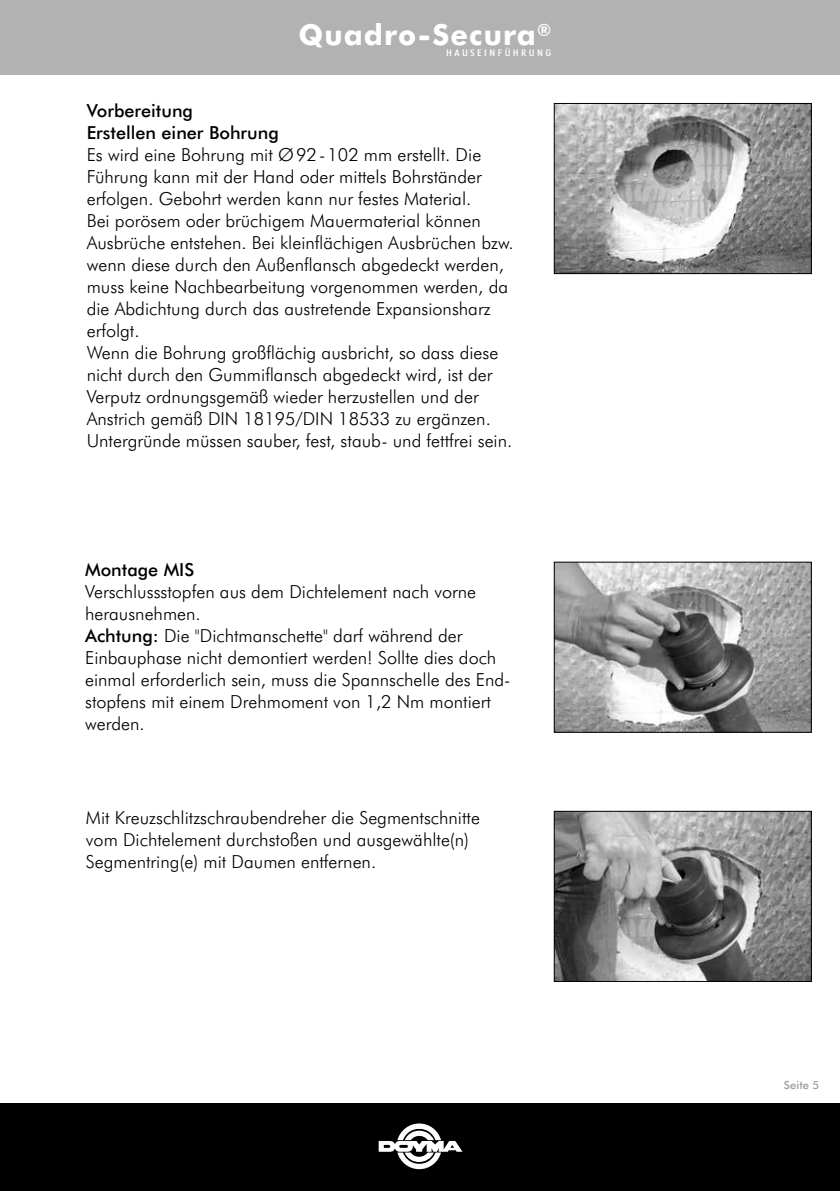
<style>
.page{position:relative;width:840px;height:1191px;background:#fff}
.page>*{position:absolute;margin:0;border:0;box-sizing:border-box;transform-origin:0 0}
.t1{font:800 29px "Futura BT";letter-spacing:.035em;color:#fff}
.t2{font:300 18px/22px "Futura BT";color:#000}
.t3{font:500 18px/21.6px "Futura BT";color:#000}
.t4{font:500 11.2px "Futura BT";color:#9d9d9d}
.t5{font:500 condensed 9.2px "Futura BT";letter-spacing:.2em;color:#fff;scale:1.3 1}
.s1{font-weight:500}
</style>
<div class="page">
<div style="left:0;top:0;width:839px;height:75px;background:#b2b2b2"></div>
<div style="left:0;top:1103px;width:839px;height:88px;background:#000"></div>
<svg style="left:378px;top:1123px;width:84px;height:46px"></svg>
<img style="left:555px;top:105px;width:254px;height:167px">
<div style="left:553px;top:103px;width:258px;height:171px;border:1px solid #000"></div>
<img style="left:555px;top:813px;width:254px;height:166px">
<div style="left:553px;top:811px;width:258px;height:170px;border:1px solid #000"></div>
<img style="left:555px;top:564px;width:254px;height:166px">
<h1 class="t1" style="left:298px;top:14px;width:254px">Quadro-Secura<sup>®</sup></h1>
<p class="t5" style="left:446px;top:47px;width:82px">HAUSEINFÜHRUNG</p>
<p class="t3" style="left:87px;top:99px;width:193px">Vorbereitung<br>Erstellen einer Bohrung</p>
<p class="t2" style="left:87px;top:143px;width:428px">Es wird eine Bohrung mit Ø92-102 mm erstellt. Die Führung kann mit der Hand oder mittels Bohrständer erfolgen. Gebohrt werden kann nur festes Material.<br>Bei porösem oder brüchigem Mauermaterial können Ausbrüche entstehen. Bei kleinflächigen Ausbrüchen bzw. wenn diese durch den Außenflansch abgedeckt werden, muss keine Nachbearbeitung vorgenommen werden, da die Abdichtung durch das austretende Expansionsharz erfolgt.<br>Wenn die Bohrung großflächig ausbricht, so dass diese nicht durch den Gummiflansch abgedeckt wird, ist der Verputz ordnungsgemäß wieder herzustellen und der Anstrich gemäß DIN 18195/DIN 18533 zu ergänzen.<br>Untergründe müssen sauber, fest, staub- und fettfrei sein.</p>
<p class="t3" style="left:85px;top:558px;width:111px">Montage MIS</p>
<p class="t2" style="left:85px;top:580px;width:426px">Verschlussstopfen aus dem Dichtelement nach vorne herausnehmen.<br><span class="s1">Achtung:</span> Die "Dichtmanschette" darf während der Einbauphase nicht demontiert werden! Sollte dies doch einmal erforderlich sein, muss die Spannschelle des End&shy;stopfens mit einem Drehmoment von 1,2 Nm montiert werden.</p>
<p class="t2" style="left:86px;top:805px;width:395px">Mit Kreuzschlitzschraubendreher die Segmentschnitte vom Dichtelement durchstoßen und ausgewählte(n)<br>Segmentring(e) mit Daumen entfernen.</p>
<p class="t4" style="left:783px;top:1077px;width:37px">Seite 5</p>
</div>
